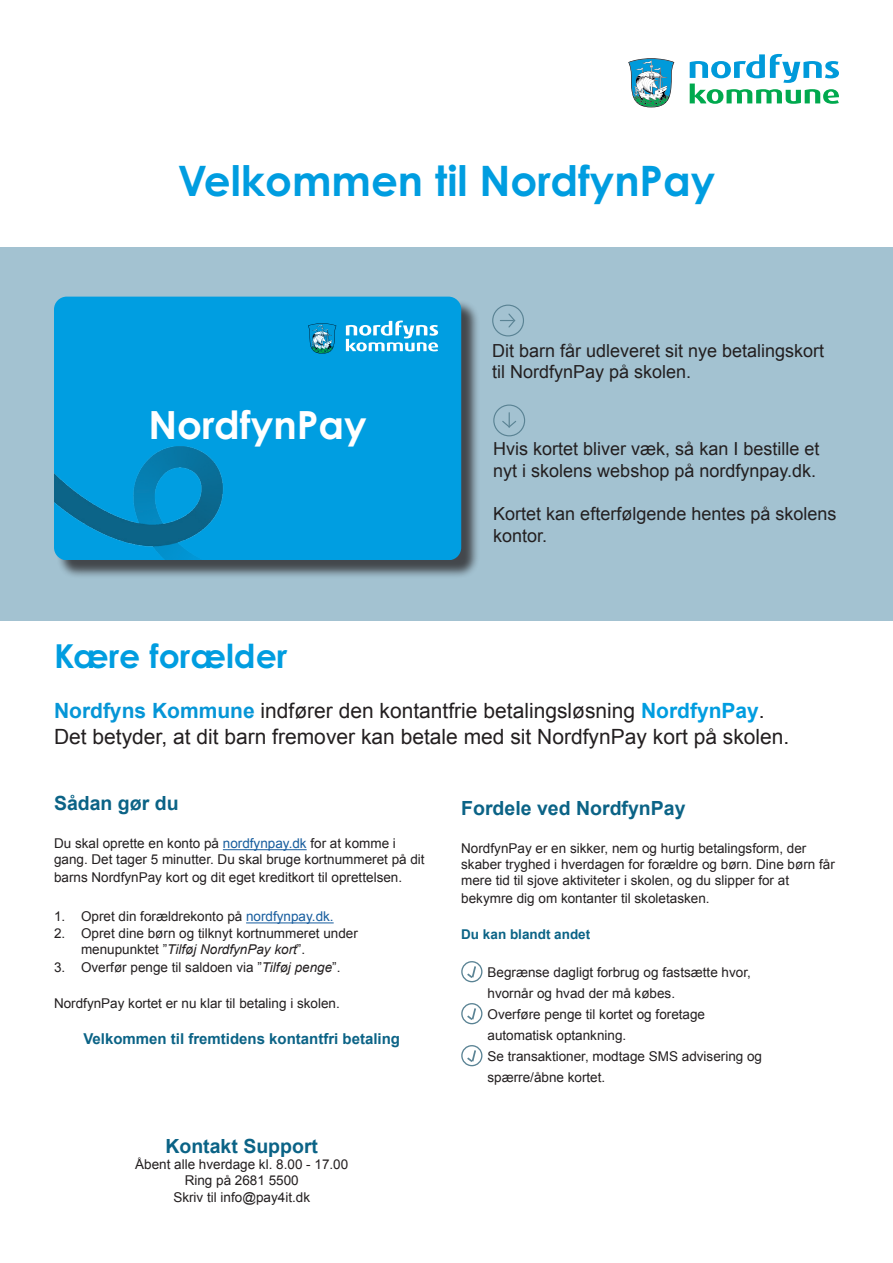
<style>
.page{position:relative;width:893px;height:1263px;background:#fff}
.page>*{position:absolute;margin:0;border:0;box-sizing:border-box;transform-origin:0 0}
.t1{font:700 42px "Century Gothic Pro";color:#009de0}
.t2{font:700 38.85px "Century Gothic Pro";color:#fff}
.t3{font:700 33px "Century Gothic Pro";color:#009de0}
.t4{font:21px "Arial";color:#231f20}
.t5{font:700 19.5px "Arial";color:#0b6386}
.t6{font:18px/21.6px "Arial";color:#231f20}
.t7{font:700 15px "Arial";color:#0b6386}
.t8{font:13.5px/16.2px "Arial";color:#231f20}
.t9{font:700 13.5px "Arial";color:#0b6386}
.s1{font-weight:700;color:#0696d7}
.s2{font-weight:700;color:#009de0}
.s3{color:#175d9e}
.s4{font-style:italic}
</style>
<div class="page">
<svg style="left:690px;top:54px;width:149px;height:50px"></svg>
<svg style="left:628px;top:58px;width:46px;height:49px"></svg>
<hr style="left:223px;top:849px;width:84px;height:1px;background:#175d9e">
<hr style="left:246px;top:922px;width:88px;height:1px;background:#175d9e">
<div style="left:0;top:248px;width:893px;height:373px;background:#a3c2d1"></div>
<svg style="left:492px;top:304px;width:32px;height:33px"></svg>
<div style="left:56px;top:299px;width:424px;height:280px;background:#231f20;opacity:.75"></div>
<div style="left:54px;top:297px;width:407px;height:263px;background:#009ee1"></div>
<img style="left:54px;top:444px;width:287px;height:116px">
<svg style="left:346px;top:321px;width:92px;height:30px;background:#5ec1eb"></svg>
<svg style="left:308px;top:323px;width:28px;height:31px"></svg>
<svg style="left:493px;top:404px;width:33px;height:33px"></svg>
<svg style="left:461px;top:961px;width:22px;height:22px"></svg>
<svg style="left:461px;top:1003px;width:22px;height:22px"></svg>
<svg style="left:461px;top:1045px;width:22px;height:22px"></svg>
<p class="t1" style="left:178px;top:154px;width:539px">Velkommen til NordfynPay</p>
<p class="t2" style="left:149px;top:401px;width:220px">NordfynPay</p>
<p class="t3" style="left:54px;top:636px;width:235px">Kære forælder</p>
<p class="t6" style="left:492px;top:340px;width:334px">Dit barn får udleveret sit nye betalingskort til NordfynPay på skolen.</p>
<p class="t6" style="left:493px;top:439px;width:328px">Hvis kortet bliver væk, så kan I bestille et nyt i skolens webshop på nordfynpay.dk.</p>
<p class="t6" style="left:493px;top:503px;width:345px">Kortet kan efterfølgende hentes på skolens kontor.</p>
<p class="t4" style="left:54px;top:697px;width:712px"><span class="s1">Nordfyns Kommune</span> indfører den kontantfrie betalingsløsning <span class="s2">NordfynPay</span>.</p>
<p class="t4" style="left:54px;top:722px;width:737px">Det betyder, at dit barn fremover kan betale med sit NordfynPay kort på skolen.</p>
<p class="t5" style="left:54px;top:791px;width:126px">Sådan gør du</p>
<p class="t8" style="left:54px;top:835px;width:372px">Du skal oprette en konto på <span class="s3">nordfynpay.dk</span> for at komme i gang. Det tager 5 minutter. Du skal bruge kortnummeret på dit</p>
<p class="t8" style="left:54px;top:870px;width:350px">barns NordfynPay kort og dit eget kreditkort til oprettelsen.</p>
<p class="t8" style="left:54px;top:909px;width:281px">1. Opret din forældrekonto på <span class="s3">nordfynpay.dk.</span></p>
<p class="t8" style="left:81px;top:925px;width:278px;text-indent:-27px">2. Opret dine børn og tilknyt kortnummeret under menupunktet ”<span class="s4">Tilføj NordfynPay kort</span>”.</p>
<p class="t8" style="left:54px;top:959px;width:288px">3. Overfør penge til saldoen via ”<span class="s4">Tilføj penge</span>”.</p>
<p class="t8" style="left:54px;top:995px;width:287px">NordfynPay kortet er nu klar til betaling i skolen.</p>
<p class="t7" style="left:83px;top:1029px;width:318px">Velkommen til fremtidens kontantfri betaling</p>
<p class="t5" style="left:165px;top:1133px;width:154px">Kontakt Support</p>
<p class="t8" style="left:135px;top:1156px;width:215px">Åbent alle hverdage kl. 8.00 - 17.00</p>
<p class="t8" style="left:185px;top:1173px;width:116px">Ring på 2681 5500</p>
<p class="t8" style="left:173px;top:1189px;width:138px">Skriv til info@pay4it.dk</p>
<p class="t5" style="left:461px;top:795px;width:226px">Fordele ved NordfynPay</p>
<p class="t8" style="left:461px;top:840px;width:375px">NordfynPay er en sikker, nem og hurtig betalingsform, der skaber tryghed i hverdagen for forældre og børn. Dine børn får mere tid til sjove aktiviteter i skolen, og du slipper for at</p>
<p class="t8" style="left:461px;top:891px;width:250px">bekymre dig om kontanter til skoletasken.</p>
<p class="t9" style="left:461px;top:926px;width:131px">Du kan blandt andet</p>
<p class="t8" style="left:487px;top:961px;width:265px;line-height:21px">Begrænse dagligt forbrug og fastsætte hvor, hvornår og hvad der må købes.</p>
<p class="t8" style="left:487px;top:1006px;width:219px">Overføre penge til kortet og foretage</p>
<p class="t8" style="left:487px;top:1027px;width:140px">automatisk optankning.</p>
<p class="t8" style="left:487px;top:1045px;width:276px;line-height:21px">Se transaktioner, modtage SMS advisering og spærre/åbne kortet.</p>
</div>
